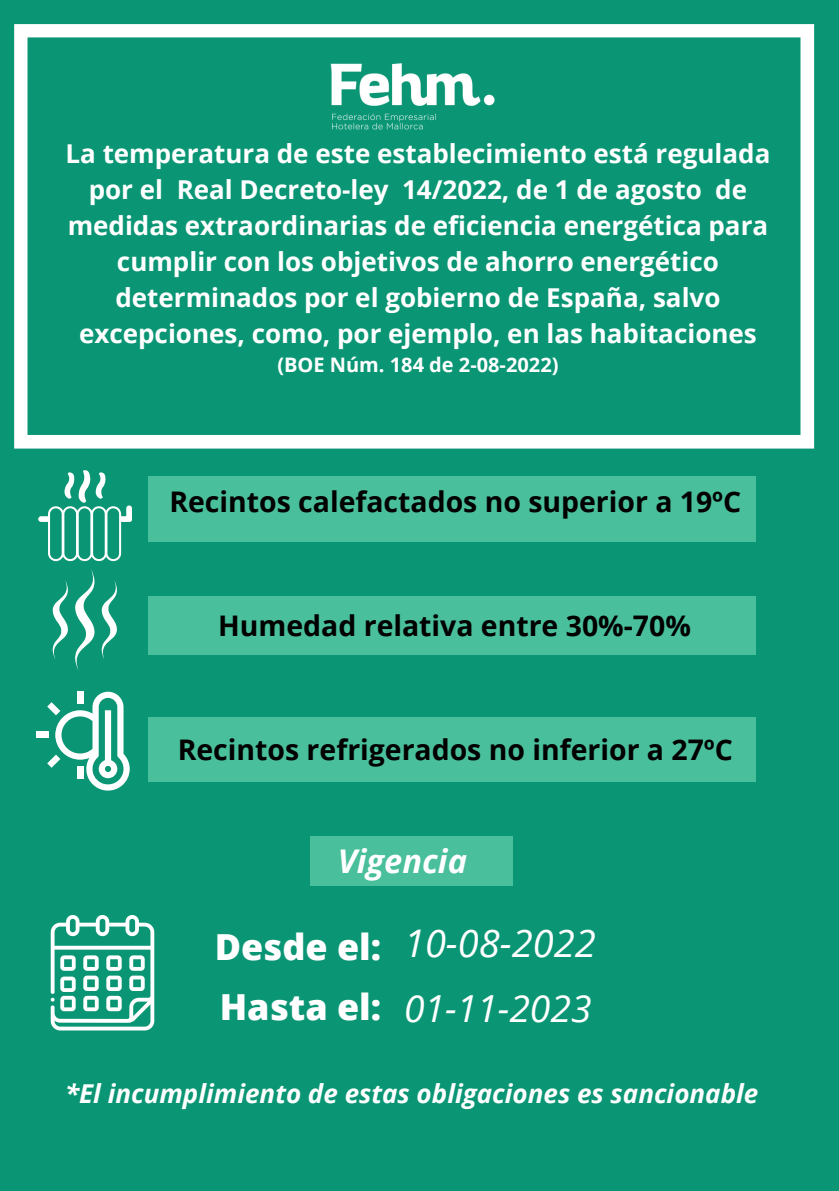
<style>
.page{position:relative;width:839px;height:1191px;background:#fff}
.page>*{position:absolute;margin:0;border:0;box-sizing:border-box;transform-origin:0 0}
.t1{font:italic 38px "Open Sans";color:#fff}
.t2{font:italic 37.2px "Open Sans";color:#fff}
.t3{font:800 36px "Open Sans";color:#fff}
.t4{font:italic 700 32.6px "Open Sans";color:#fff}
.t5{font:700 28.4px "Open Sans";color:#000}
.t6{font:700 26px/36px "Open Sans";color:#fff;text-align:center}
.t7{font:italic 700 26px "Open Sans";color:#fff}
.t8{font:700 20px "Open Sans";color:#fff}
.s1{font-weight:800;font-style:normal;font-size:36px}
</style>
<div class="page">
<div style="left:0;top:0;width:838px;height:1191px;background:#0a9674"></div>
<svg style="left:14px;top:24px;width:800px;height:425px"></svg>
<svg style="left:51px;top:915px;width:103px;height:115px"></svg>
<div style="left:310px;top:836px;width:202px;height:49px;background:#49bf9b"></div>
<svg style="left:38px;top:470px;width:94px;height:91px"></svg>
<svg style="left:53px;top:569px;width:64px;height:101px"></svg>
<svg style="left:47px;top:692px;width:83px;height:99px"></svg>
<div style="left:37px;top:732px;width:12px;height:6px;background:#fff"></div>
<div style="left:77px;top:766px;width:6px;height:12px;background:#fff"></div>
<img style="left:324px;top:60px;width:174px;height:75px">
<div style="left:148px;top:596px;width:607px;height:58px;background:#49bf9b"></div>
<div style="left:148px;top:476px;width:607px;height:66px;background:#49bf9b"></div>
<div style="left:148px;top:717px;width:607px;height:65px;background:#49bf9b"></div>
<p class="t6" style="left:65px;top:135px;width:706px">La temperatura de este establecimiento está regulada por el Real Decreto-ley 14/2022, de 1 de agosto de medidas extraordinarias de eficiencia energética para cumplir con los objetivos de ahorro energético determinados por el gobierno de España, salvo excepciones, como, por ejemplo, en las habitaciones</p>
<p class="t8" style="left:277px;top:350px;width:283px">(BOE Núm. 184 de 2-08-2022)</p>
<p class="t5" style="left:169px;top:481px;width:573px">Recintos calefactados no superior a 19ºC</p>
<p class="t5" style="left:218px;top:605px;width:474px">Humedad relativa entre 30%-70%</p>
<p class="t5" style="left:178px;top:730px;width:556px">Recintos refrigerados no inferior a 27ºC</p>
<p class="t4" style="left:338px;top:838px;width:131px">Vigencia</p>
<h1 class="t1" style="left:404px;top:916px;width:193px">10-08-2022</h1>
<h2 class="t2" style="left:220px;top:983px;width:373px"><span class="s1">Hasta el:</span> 01-11-2023</h2>
<h3 class="t3" style="left:215px;top:921px;width:168px">Desde el:</h3>
<p class="t7" style="left:65px;top:1075px;width:695px">*El incumplimiento de estas obligaciones es sancionable</p>
</div>
